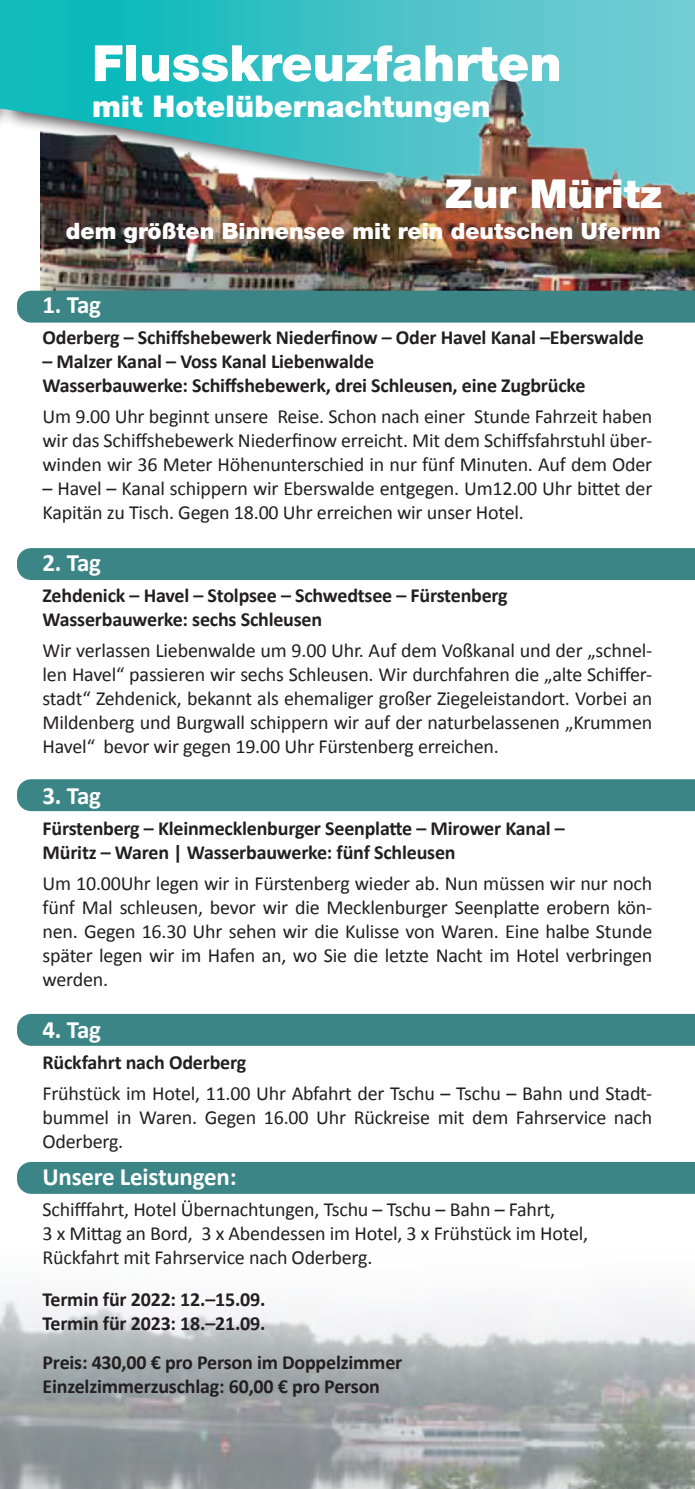
<style>
.page{position:relative;width:695px;height:1489px;background:#fff}
.page>*{position:absolute;margin:0;border:0;box-sizing:border-box;transform-origin:0 0}
.t1{font:900 50px "Helvetica Neue LT Std";color:#fff}
.t2{font:900 40px "Helvetica Neue LT Std";color:#fff}
.t3{font:900 30px "Helvetica Neue LT Std";color:#fff}
.t4{font:700 25px "Calibri";letter-spacing:-.01em;color:#fff}
.t5{font:900 22.5px "Helvetica Neue LT Std";color:#fff}
.t6{font:20px/24px "Calibri";letter-spacing:-.01em;color:#231f20;text-align:justify}
.t7{font:700 20px/24px "Calibri";letter-spacing:-.01em;color:#231f20}
</style>
<div class="page">
<svg style="left:0;top:0;width:694px;height:213px;background:#4dc6ca"></svg>
<img style="left:41px;top:50px;width:653px;height:241px">
<img style="left:0;top:1292px;width:694px;height:196px">
<div style="left:17px;top:1162px;width:677px;height:31px;background:#3b8587"></div>
<div style="left:17px;top:1013px;width:677px;height:32px;background:#3b8587"></div>
<div style="left:17px;top:779px;width:677px;height:32px;background:#3b8587"></div>
<div style="left:17px;top:548px;width:677px;height:32px;background:#3b8587"></div>
<div style="left:17px;top:291px;width:677px;height:31px;background:#3b8587"></div>
<h1 class="t1" style="left:92px;top:33px;width:471px">Flusskreuzfahrten</h1>
<h3 class="t3" style="left:92px;top:88px;width:400px">mit Hotelübernachtungen</h3>
<h2 class="t2" style="left:445px;top:170px;width:219px">Zur Müritz</h2>
<p class="t5" style="left:66px;top:218px;width:596px">dem größten Binnensee mit rein deutschen Ufernn</p>
<p class="t4" style="left:43px;top:289px;width:60px">1. Tag</p>
<p class="t7" style="left:43px;top:325px;width:602px">Oderberg – Schiffshebewerk Niederfinow – Oder Havel Kanal –Eberswalde</p>
<p class="t7" style="left:43px;top:349px;width:544px">– Malzer Kanal – Voss Kanal Liebenwalde<br>Wasserbauwerke: Schiffshebewerk, drei Schleusen, eine Zugbrücke</p>
<p class="t6" style="left:43px;top:404px;width:611px">Um 9.00 Uhr beginnt unsere Reise. Schon nach einer Stunde Fahrzeit haben wir das Schiffshebewerk Niederfinow erreicht. Mit dem Schiffsfahrstuhl über&shy;winden wir 36 Meter Höhenunterschied in nur fünf Minuten. Auf dem Oder</p>
<p class="t6" style="left:43px;top:476px;width:611px">– Havel – Kanal schippern wir Eberswalde entgegen. Um12.00 Uhr bittet der<br>Kapitän zu Tisch. Gegen 18.00 Uhr erreichen wir unser Hotel.</p>
<p class="t4" style="left:43px;top:546px;width:60px">2. Tag</p>
<p class="t7" style="left:43px;top:583px;width:466px">Zehdenick – Havel – Stolpsee – Schwedtsee – Fürstenberg<br>Wasserbauwerke: sechs Schleusen</p>
<p class="t6" style="left:43px;top:638px;width:611px">Wir verlassen Liebenwalde um 9.00 Uhr. Auf dem Voßkanal und der „schnel&shy;len Havel“ passieren wir sechs Schleusen. Wir durchfahren die „alte Schiffer&shy;stadt“ Zehdenick, bekannt als ehemaliger großer Ziegeleistandort. Vorbei an Mildenberg und Burgwall schippern wir auf der naturbelassenen „Krummen Havel“ bevor wir gegen 19.00 Uhr Fürstenberg erreichen.</p>
<p class="t4" style="left:43px;top:779px;width:60px">3. Tag</p>
<p class="t7" style="left:43px;top:816px;width:523px">Fürstenberg – Kleinmecklenburger Seenplatte – Mirower Kanal –<br>Müritz – Waren | Wasserbauwerke: fünf Schleusen</p>
<p class="t6" style="left:43px;top:871px;width:611px">Um 10.00Uhr legen wir in Fürstenberg wieder ab. Nun müssen wir nur noch fünf Mal schleusen, bevor wir die Mecklenburger Seenplatte erobern kön&shy;nen. Gegen 16.30 Uhr sehen wir die Kulisse von Waren. Eine halbe Stunde später legen wir im Hafen an, wo Sie die letzte Nacht im Hotel verbringen werden.</p>
<p class="t4" style="left:43px;top:1013px;width:60px">4. Tag</p>
<p class="t7" style="left:43px;top:1050px;width:205px">Rückfahrt nach Oderberg</p>
<p class="t6" style="left:43px;top:1081px;width:611px">Frühstück im Hotel, 11.00 Uhr Abfahrt der Tschu – Tschu – Bahn und Stadt&shy;bummel in Waren. Gegen 16.00 Uhr Rückreise mit dem Fahrservice nach Oderberg.</p>
<p class="t4" style="left:43px;top:1160px;width:195px">Unsere Leistungen:</p>
<p class="t6" style="left:43px;top:1197px;width:547px;text-align:left">Schifffahrt, Hotel Übernachtungen, Tschu – Tschu – Bahn – Fahrt,<br>3 x Mittag an Bord, 3 x Abendessen im Hotel, 3 x Frühstück im Hotel,<br>Rückfahrt mit Fahrservice nach Oderberg.</p>
<p class="t7" style="left:43px;top:1287px;width:224px">Termin für 2022: 12.–15.09.<br>Termin für 2023: 18.–21.09.</p>
<p class="t7" style="left:43px;top:1350px;width:361px">Preis: 430,00 € pro Person im Doppelzimmer<br>Einzelzimmerzuschlag: 60,00 € pro Person</p>
</div>
